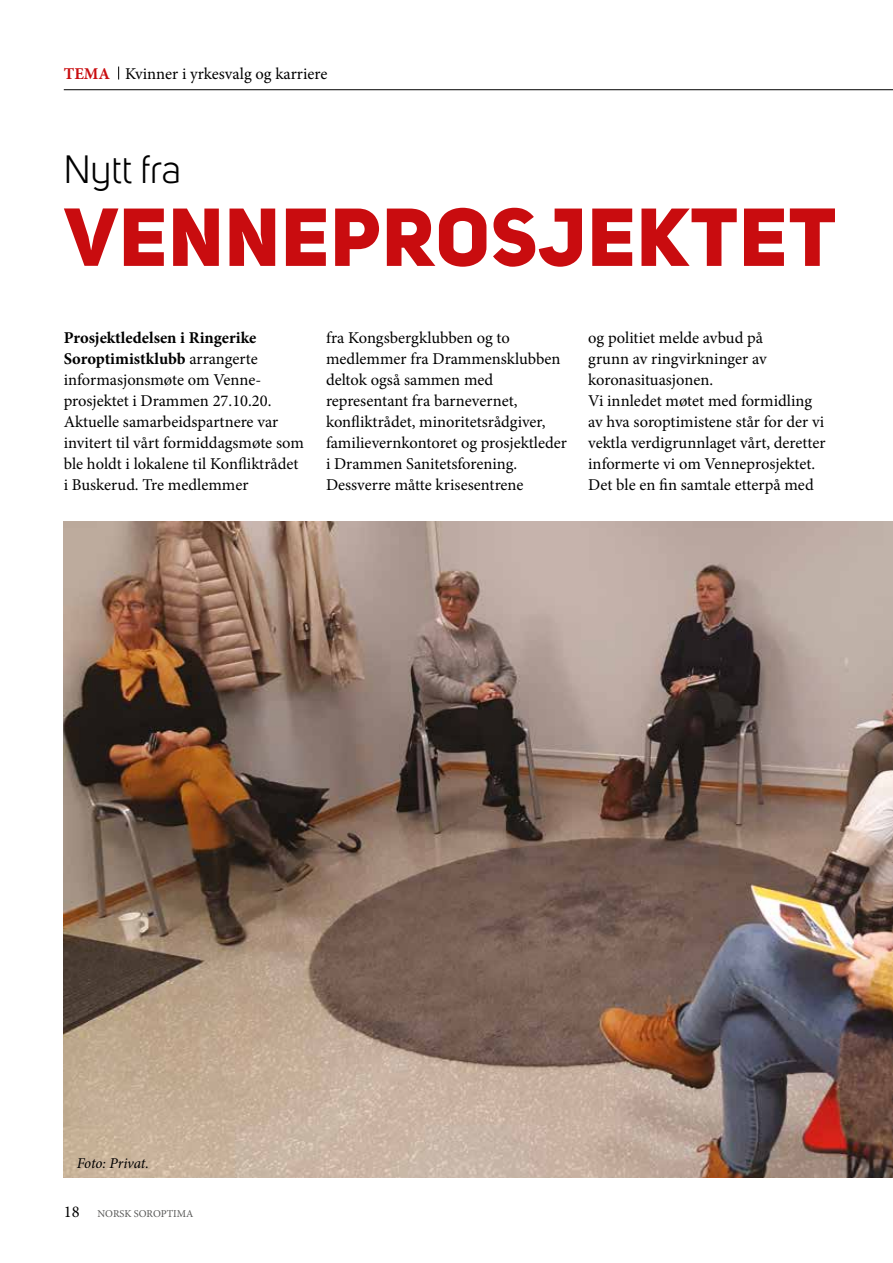
<style>
.page{position:relative;width:893px;height:1263px;background:#fff}
.page>*{position:absolute;margin:0;border:0;box-sizing:border-box;transform-origin:0 0}
.t1{font:800 81px "Uni Sans";letter-spacing:.02em;color:#c90c0f}
.t2{font:39px "Uni Sans";color:#000}
.t3{font:16.5px/21px "Minion Pro";color:#000}
.t4{font:italic 15px "Minion Pro";letter-spacing:-.01em;color:#000}
.t5{font:10.5px "Minion Pro";letter-spacing:-.005em;color:#575756}
.s1{font-weight:700;color:#c90c0f}
.s2{font-weight:700}
.s3{font-size:16.5px;color:#000}
</style>
<div class="page">
<hr style="left:64px;top:89px;width:829px;height:1px;background:#000">
<svg style="left:118px;top:67px;width:1px;height:13px"></svg>
<img style="left:64px;top:521px;width:829px;height:657px">
<p class="t3" style="left:64px;top:63px;width:265px"><span class="s1">TEMA</span> Kvinner i yrkesvalg og karriere</p>
<h2 class="t2" style="left:64px;top:147px;width:119px">Nytt fra</h2>
<h1 class="t1" style="left:65px;top:185px;width:773px">VENNEPROSJEKTET</h1>
<p class="t3" style="left:64px;top:328px;width:242px"><span class="s2">Prosjektledelsen i Ringerike<br>Soroptimistklubb</span> arrangerte informasjonsmøte om Venne&shy;prosjektet i Drammen 27.10.20.<br>Aktuelle samarbeidspartnere var invitert til vårt formiddagsmøte som ble holdt i lokalene til Konfliktrådet i Buskerud. Tre medlemmer</p>
<p class="t3" style="left:326px;top:328px;width:242px">fra Kongsbergklubben og to medlemmer fra Drammensklubben deltok også sammen med representant fra barnevernet, konfliktrådet, minoritetsrådgiver, familievernkontoret og prosjektleder i Drammen Sanitetsforening.<br>Dessverre måtte krisesentrene</p>
<p class="t3" style="left:588px;top:328px;width:239px">og politiet melde avbud på<br>grunn av ringvirkninger av koronasituasjonen.<br>Vi innledet møtet med formidling av hva soroptimistene står for der vi vektla verdigrunnlaget vårt, deretter informerte vi om Venneprosjektet.<br>Det ble en fin samtale etterpå med</p>
<p class="t4" style="left:77px;top:1153px;width:74px">Foto: Privat.</p>
<p class="t5" style="left:64px;top:1207px;width:131px"><span class="s3">18</span> NORSK SOROPTIMA</p>
</div>
